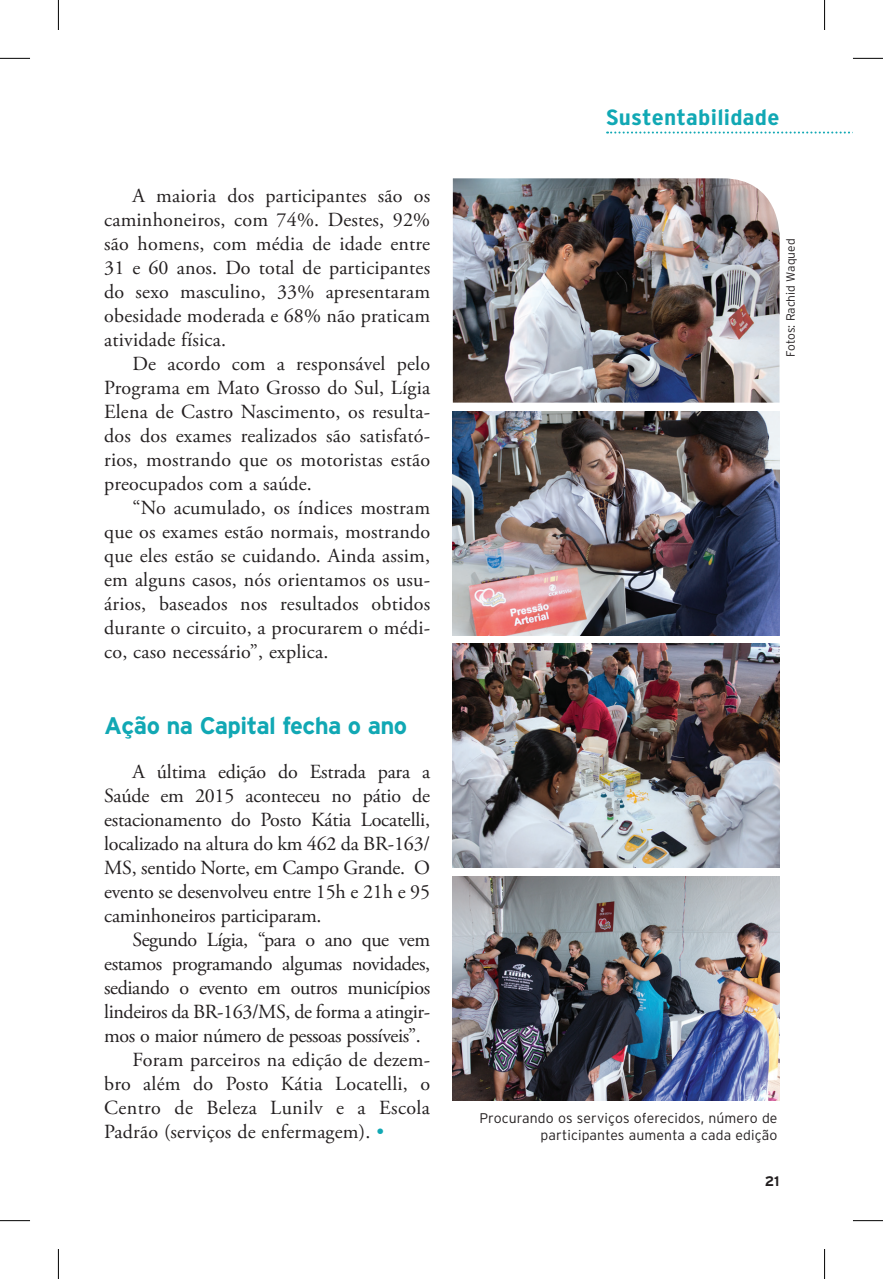
<style>
.page{position:relative;width:883px;height:1279px;background:#fff}
.page>*{position:absolute;margin:0;border:0;box-sizing:border-box;transform-origin:0 0}
.t1{font:700 24px "Interstate";letter-spacing:-.025em;color:#11a8b4}
.t2{font:700 condensed 22px "Interstate";letter-spacing:.01em;color:#11a8b4;scale:1.2 1}
.t3{font:20px/24px "Adobe Garamond Pro";letter-spacing:.01em;color:#231f20;text-align:justify}
.t4{font:20px "Adobe Garamond Pro";letter-spacing:-.02em;color:#231f20}
.t5{font:300 14px/16.8px "Interstate";letter-spacing:.01em;color:#231f20;text-align:right}
.t6{font:700 13.8px "Interstate";color:#231f20}
.t7{font:300 12px "Interstate";color:#231f20}
.s1{color:#11a8b4}
</style>
<div class="page">
<svg style="left:606px;top:132px;width:247px;height:2px"></svg>
<img style="left:452px;top:178px;width:327px;height:225px">
<img style="left:452px;top:411px;width:327px;height:224px">
<img style="left:452px;top:876px;width:327px;height:225px">
<img style="left:452px;top:644px;width:327px;height:224px">
<hr style="left:0;top:58px;width:30px;height:1px;background:#000">
<hr style="left:852px;top:58px;width:30px;height:1px;background:#000">
<hr style="left:0;top:1220px;width:30px;height:1px;background:#000">
<hr style="left:852px;top:1220px;width:30px;height:1px;background:#000">
<hr style="left:58px;top:0;width:1px;height:30px;background:#000">
<hr style="left:58px;top:1249px;width:1px;height:30px;background:#000">
<hr style="left:823px;top:0;width:1px;height:30px;background:#000">
<hr style="left:823px;top:1249px;width:1px;height:30px;background:#000">
<p class="t3" style="left:104px;top:185px;width:327px;text-indent:28px">A maioria dos participantes são os caminhoneiros, com 74%. Destes, 92% são homens, com média de idade entre 31 e 60 anos. Do total de participantes do sexo masculino, 33% apresentaram obesidade moderada e 68% não praticam atividade física.</p>
<p class="t3" style="left:104px;top:353px;width:327px;text-indent:28px">De acordo com a responsável pelo Programa em Mato Grosso do Sul, Lígia Elena de Castro Nascimento, os resulta&shy;dos dos exames realizados são satisfató&shy;rios, mostrando que os motoristas estão preocupados com a saúde.</p>
<p class="t3" style="left:104px;top:497px;width:327px;text-indent:28px">“No acumulado, os índices mostram que os exames estão normais, mostrando que eles estão se cuidando. Ainda assim, em alguns casos, nós orientamos os usu&shy;ários, baseados nos resultados obtidos durante o circuito, a procurarem o médi&shy;co, caso necessário”, explica.</p>
<p class="t1" style="left:104px;top:712px;width:304px">Ação na Capital fecha o ano</p>
<p class="t3" style="left:104px;top:761px;width:327px;text-indent:28px">A última edição do Estrada para a Saúde em 2015 aconteceu no pátio de estacionamento do Posto Kátia Locatelli, localizado na altura do km 462 da BR-163/ MS, sentido Norte, em Campo Grande. O evento se desenvolveu entre 15h e 21h e 95 caminhoneiros participaram.</p>
<p class="t4" style="left:132px;top:928px;width:299px">Segundo Lígia, “para o ano que vem</p>
<p class="t4" style="left:104px;top:952px;width:327px">estamos programando algumas novidades,</p>
<p class="t4" style="left:104px;top:976px;width:327px">sediando o evento em outros municípios</p>
<p class="t4" style="left:104px;top:1000px;width:327px">lindeiros da BR-163/MS, de forma a atingir-</p>
<p class="t4" style="left:104px;top:1024px;width:318px">mos o maior número de pessoas possíveis”.</p>
<p class="t3" style="left:132px;top:1049px;width:299px">Foram parceiros na edição de dezem-</p>
<p class="t3" style="left:104px;top:1073px;width:327px">bro além do Posto Kátia Locatelli, o</p>
<p class="t3" style="left:104px;top:1097px;width:327px">Centro de Beleza Lunilv e a Escola</p>
<p class="t3" style="left:104px;top:1121px;width:281px">Padrão (serviços de enfermagem). <span class="s1">•</span></p>
<p class="t2" style="left:606px;top:105px;width:146px">Sustentabilidade</p>
<p class="t7" style="left:783px;top:357px;width:119px;rotate:-90deg">Fotos: Rachid Waqued</p>
<p class="t5" style="left:479px;top:1110px;width:299px">Procurando os serviços oferecidos, número de participantes aumenta a cada edição</p>
<p class="t6" style="left:764px;top:1174px;width:16px">21</p>
</div>
